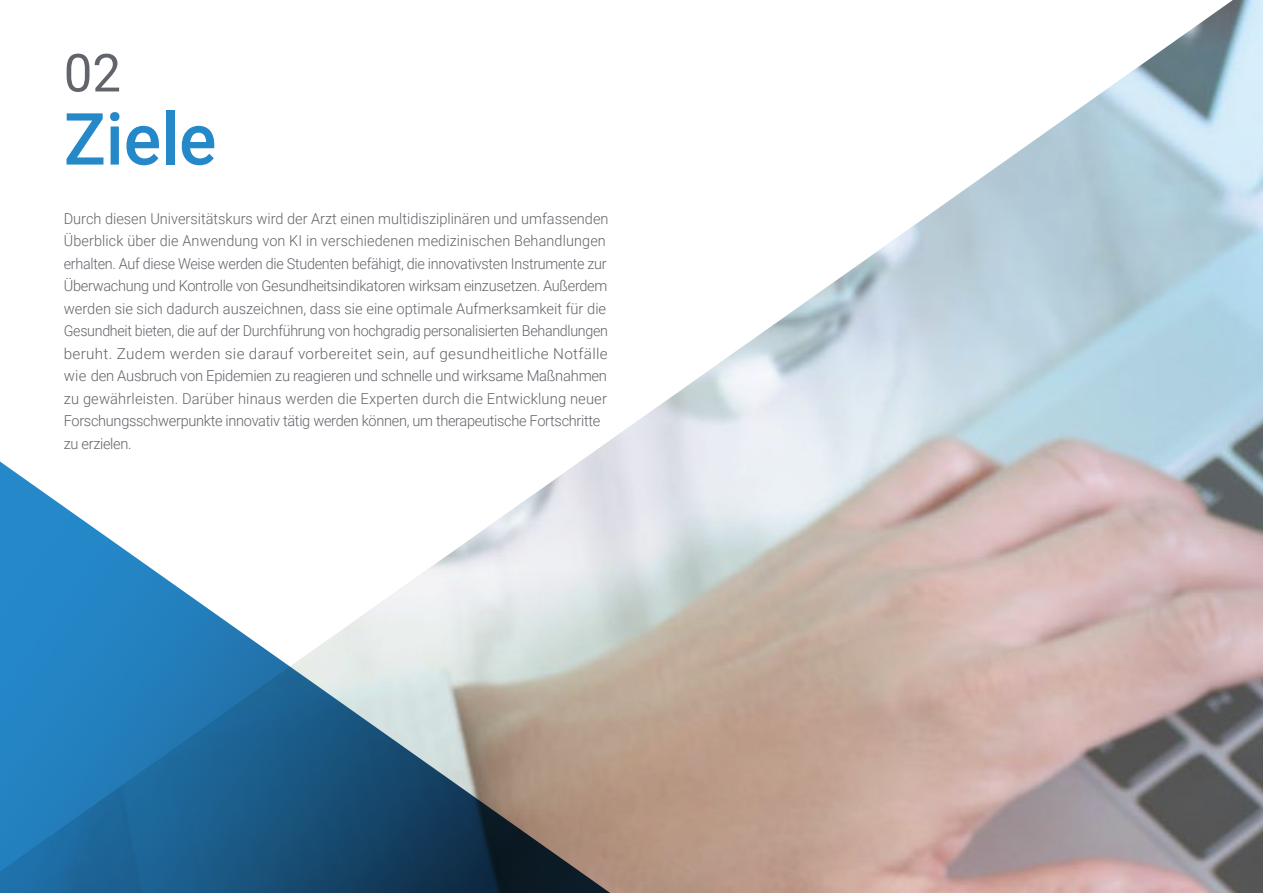
<style>
.page{position:relative;width:1263px;height:893px;background:#fff}
.page>*{position:absolute;margin:0;border:0;box-sizing:border-box;transform-origin:0 0}
.t1{font:500 72px "Roboto";color:#2488c9}
.t2{font:52.5px "Roboto";color:#61646a}
.t3{font:300 15px/22.5px "Roboto";letter-spacing:-.02em;color:#61646a}
</style>
<div class="page">
<img style="left:602px;top:0;width:661px;height:893px">
<svg style="left:0;top:446px;width:640px;height:447px"></svg>
<h2 class="t2" style="left:64px;top:36px;width:59px">02</h2>
<h1 class="t1" style="left:64px;top:89px;width:154px">Ziele</h1>
<p class="t3" style="left:64px;top:207px;width:546px">Durch diesen Universitätskurs wird der Arzt einen multidisziplinären und umfassenden Überblick über die Anwendung von KI in verschiedenen medizinischen Behandlungen erhalten. Auf diese Weise werden die Studenten befähigt, die innovativsten Instrumente zur Überwachung und Kontrolle von Gesundheitsindikatoren wirksam einzusetzen. Außerdem werden sie sich dadurch auszeichnen, dass sie eine optimale Aufmerksamkeit für die Gesundheit bieten, die auf der Durchführung von hochgradig personalisierten Behandlungen beruht. Zudem werden sie darauf vorbereitet sein, auf gesundheitliche Notfälle wie den Ausbruch von Epidemien zu reagieren und schnelle und wirksame Maßnahmen zu gewährleisten. Darüber hinaus werden die Experten durch die Entwicklung neuer Forschungsschwerpunkte innovativ tätig werden können, um therapeutische Fortschritte zu erzielen.</p>
</div>
